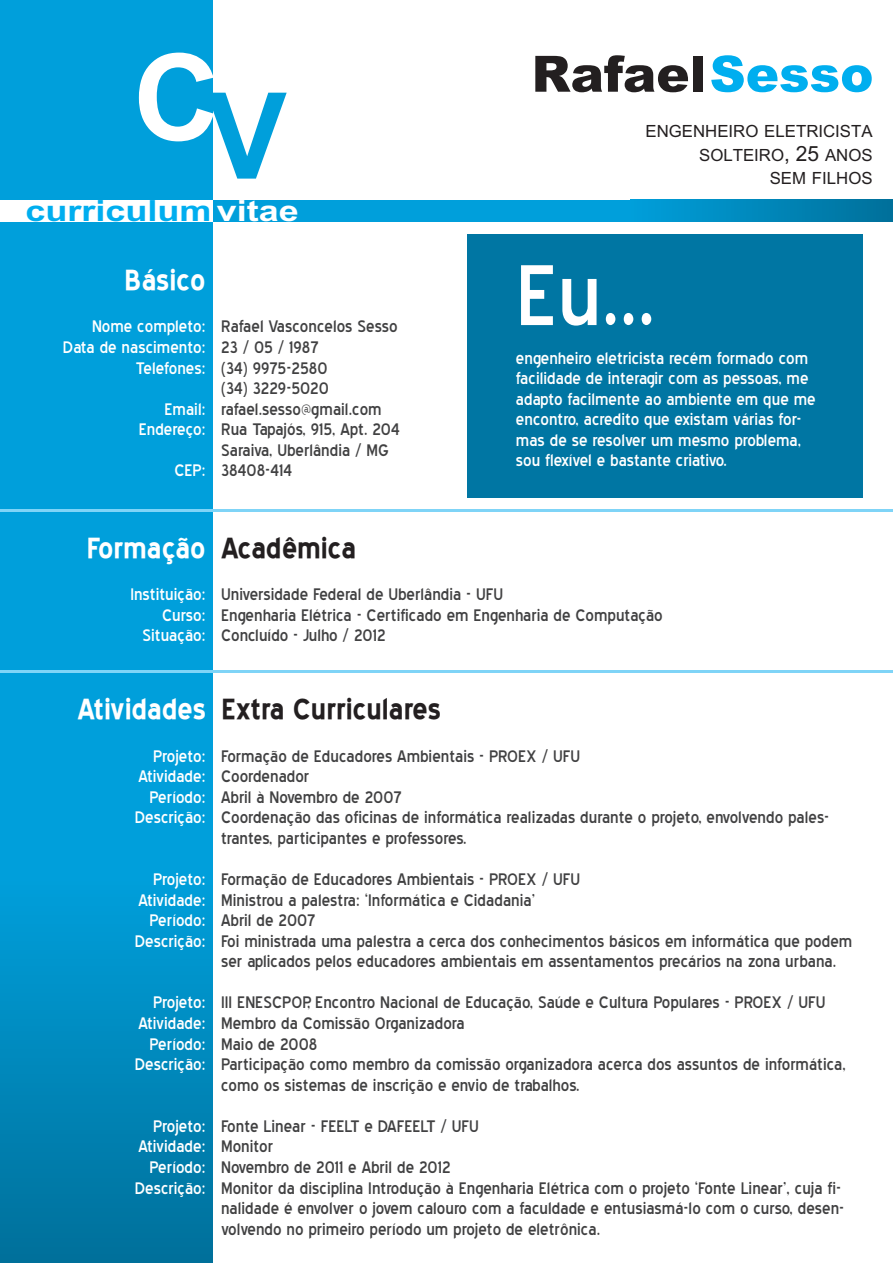
<style>
.page{position:relative;width:893px;height:1263px;background:#fff}
.page>*{position:absolute;margin:0;border:0;box-sizing:border-box;transform-origin:0 0}
.t1{font:700 120px "Arial";color:#009fdb}
.t2{font:700 120px "Arial";color:#fff}
.t3{font:108px "Blue Highway";color:#fff}
.t4{font:900 50.1px "Arial";color:#231f20}
.t5{font:700 36px "Blue Highway";color:#231f20}
.t6{font:700 36px "Blue Highway";color:#fff}
.t7{font:700 29.25px "Arial";color:#00aeef;scale:1.23 1}
.t8{font:21px/20.5px "Blue Highway";color:#414142}
.t9{font:21px/20.5px "Blue Highway";color:#fff;text-align:right}
.t10{font:16.8px/23.4px "Arial";color:#231f20;text-align:right}
.s1{color:#fff}
.s2{font-size:49.95px;color:#00aeef}
.s3{font-size:21px}
</style>
<div class="page">
<div style="left:0;top:0;width:213px;height:1263px;background:#009fdb"></div>
<div style="left:0;top:880px;width:213px;height:383px;background:linear-gradient(to bottom,#009fdb,#00709a)"></div>
<div style="left:213px;top:200px;width:680px;height:21px;background:#009fdb"></div>
<div style="left:468px;top:234px;width:395px;height:264px;background:#0076a3"></div>
<div style="left:630px;top:200px;width:263px;height:21px;background:linear-gradient(to right,#009fdb,#00709a)"></div>
<div style="left:0;top:200px;width:213px;height:21px;background:#fff"></div>
<hr style="left:0;top:509px;width:893px;height:2px;background:#7fd4f7">
<hr style="left:0;top:671px;width:893px;height:2px;background:#7fd4f7">
<h1 class="t2" style="left:133px;top:53px;width:88px">C</h1>
<h1 class="t1" style="left:207px;top:91px;width:82px">V</h1>
<h3 class="t7" style="left:26px;top:199px;width:224px">curriculum<span class="s1">vitae</span></h3>
<h3 class="t6" style="left:125px;top:256px;width:82px">Básico</h3>
<p class="t9" style="left:63px;top:315px;width:144px">Nome completo:<br>Data de nascimento:<br>Telefones:</p>
<p class="t9" style="left:139px;top:397px;width:68px">Email:<br>Endereço:</p>
<p class="t9" style="left:174px;top:459px;width:33px">CEP:</p>
<p class="t8" style="left:221px;top:315px;width:180px">Rafael Vasconcelos Sesso<br>23 / 05 / 1987<br>(34) 9975-2580<br>(34) 3229-5020 rafael.sesso@gmail.com<br>Rua Tapajós, 915, Apt. 204<br>Saraiva, Uberlândia / MG<br>38408-414</p>
<h3 class="t6" style="left:87px;top:524px;width:120px">Formação</h3>
<h3 class="t5" style="left:222px;top:524px;width:136px">Acadêmica</h3>
<h3 class="t4" style="left:531px;top:56px;width:343px">Rafael<span class="s2">Sesso</span></h3>
<p class="t10" style="left:645px;top:121px;width:229px">ENGENHEIRO ELETRICISTA<br>SOLTEIRO<span class="s3">, 25</span> ANOS</p>
<p class="t10" style="left:770px;top:168px;width:104px">SEM FILHOS</p>
<h2 class="t3" style="left:516px;top:225px;width:141px">Eu...</h2>
<p class="t9" style="left:516px;top:346px;width:301px;text-align:left">engenheiro eletricista recém formado com facilidade de interagir com as pessoas, me adapto facilmente ao ambiente em que me encontro, acredito que existam várias for&shy;mas de se resolver um mesmo problema, sou flexível e bastante criativo.</p>
<p class="t9" style="left:130px;top:583px;width:77px">Instituição:<br>Curso:<br>Situação:</p>
<p class="t8" style="left:221px;top:583px;width:443px">Universidade Federal de Uberlândia - UFU<br>Engenharia Elétrica - Certificado em Engenharia de Computação<br>Concluído - Julho / 2012</p>
<h3 class="t5" style="left:78px;top:686px;width:365px"><span class="s1">Atividades</span> Extra Curriculares</h3>
<p class="t9" style="left:135px;top:744px;width:72px">Projeto:<br>Atividade:<br>Período:<br>Descrição:</p>
<p class="t9" style="left:135px;top:867px;width:72px">Projeto:<br>Atividade:<br>Período:<br>Descrição:</p>
<p class="t9" style="left:135px;top:991px;width:72px">Projeto:<br>Atividade:<br>Período:<br>Descrição:</p>
<p class="t9" style="left:135px;top:1114px;width:72px">Projeto:<br>Atividade:<br>Período:<br>Descrição:</p>
<p class="t8" style="left:221px;top:744px;width:610px">Formação de Educadores Ambientais - PROEX / UFU<br>Coordenador<br>Abril à Novembro de 2007<br>Coordenação das oficinas de informática realizadas durante o projeto, envolvendo pales&shy;trantes, participantes e professores.</p>
<p class="t8" style="left:221px;top:867px;width:633px">Formação de Educadores Ambientais - PROEX / UFU<br>Ministrou a palestra: ‘Informática e Cidadania’<br>Abril de 2007<br>Foi ministrada uma palestra a cerca dos conhecimentos básicos em informática que podem ser aplicados pelos educadores ambientais em assentamentos precários na zona urbana.</p>
<p class="t8" style="left:221px;top:991px;width:626px">III ENESCPOP, Encontro Nacional de Educação, Saúde e Cultura Populares - PROEX / UFU Membro da Comissão Organizadora<br>Maio de 2008<br>Participação como membro da comissão organizadora acerca dos assuntos de informática, como os sistemas de inscrição e envio de trabalhos.</p>
<p class="t8" style="left:221px;top:1114px;width:625px">Fonte Linear - FEELT e DAFEELT / UFU<br>Monitor<br>Novembro de 2011 e Abril de 2012<br>Monitor da disciplina Introdução à Engenharia Elétrica com o projeto ‘Fonte Linear’, cuja fi&shy;nalidade é envolver o jovem calouro com a faculdade e entusiasmá-lo com o curso, desen&shy;volvendo no primeiro período um projeto de eletrônica.</p>
</div>
